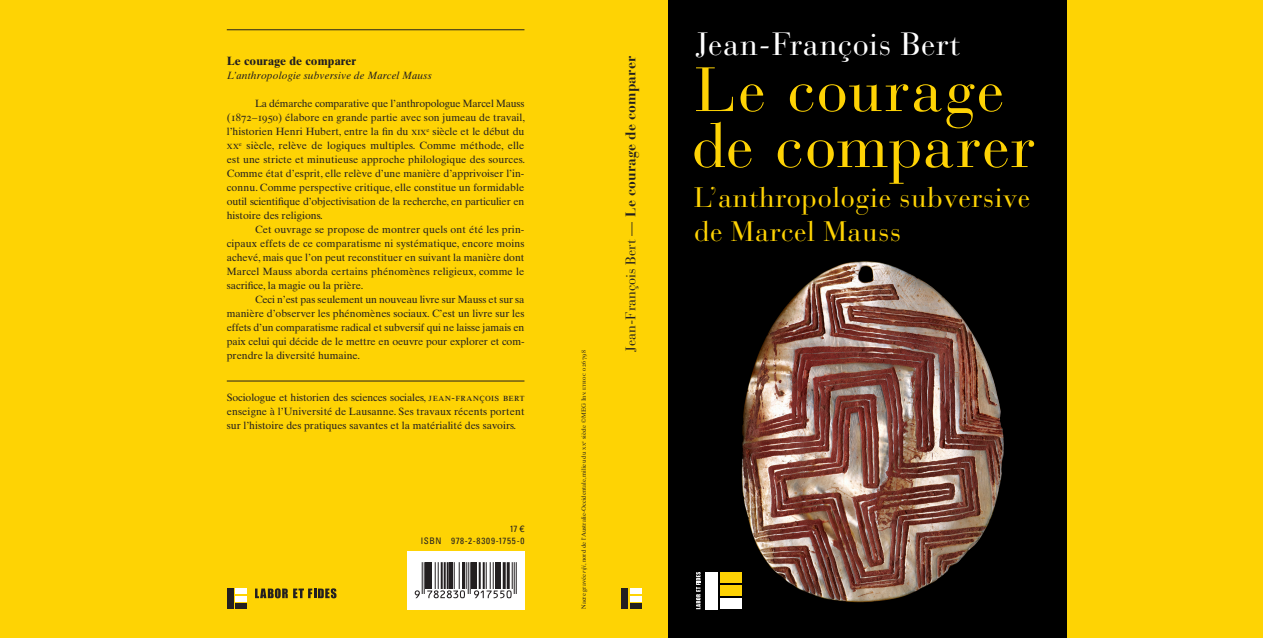
<style>
.page{position:relative;width:1263px;height:638px;background:#fff}
.page>*{position:absolute;margin:0;border:0;box-sizing:border-box;transform-origin:0 0}
.t1{font:62px/56px "Bauer Bodoni";letter-spacing:.025em;color:#fed304}
.t2{font:32px "Bauer Bodoni";letter-spacing:.025em;color:#fff}
.t3{font:28px/34px "Bauer Bodoni";letter-spacing:.025em;color:#fed304}
.t4{font:700 14px "Bauer Bodoni";letter-spacing:.01em;color:#231f20}
.t5{font:700 12px "Times Ten";letter-spacing:.01em;color:#231f20}
.t6{font:10.5px/14px "Times Ten";color:#231f20;text-align:justify}
.t7{font:italic 10.5px "Times Ten";letter-spacing:.01em;color:#231f20}
.t8{font:condensed 9px/12px "Univers";letter-spacing:.07em;color:#231f20;text-align:right}
.t9{font:6px "Times Ten";letter-spacing:.005em;color:#231f20}
.s1{font-family:"Times Ten Roman SC"}
.s2{font-family:"Helvetica Neue";font-stretch:normal}
.s3{font-style:italic}
.s4{font-weight:400}
</style>
<div class="page">
<img style="left:668px;top:0;width:399px;height:638px">
<div style="left:0;top:0;width:668px;height:638px;background:#fed304"></div>
<hr style="left:227px;top:30px;width:297px;height:1px;background:#231f20">
<div style="left:227px;top:588px;width:7px;height:21px;background:#231f20"></div>
<div style="left:235px;top:588px;width:12px;height:6px;background:#fff"></div>
<div style="left:235px;top:596px;width:12px;height:6px;background:#fff"></div>
<div style="left:235px;top:603px;width:12px;height:6px;background:#231f20"></div>
<svg style="left:255px;top:588px;width:81px;height:10px"></svg>
<hr style="left:227px;top:381px;width:297px;height:1px;background:#231f20">
<div style="left:407px;top:551px;width:117px;height:58px;background:#fff"></div>
<div style="left:621px;top:588px;width:7px;height:21px;background:#231f20"></div>
<div style="left:630px;top:588px;width:12px;height:6px;background:#fff"></div>
<div style="left:630px;top:596px;width:12px;height:6px;background:#fff"></div>
<div style="left:630px;top:603px;width:12px;height:6px;background:#231f20"></div>
<div style="left:720px;top:572px;width:21px;height:10px;background:#fed304"></div>
<div style="left:720px;top:585px;width:21px;height:11px;background:#fed304"></div>
<div style="left:705px;top:572px;width:12px;height:37px;background:#fff"></div>
<div style="left:720px;top:598px;width:21px;height:11px;background:#fff"></div>
<svg style="left:696px;top:572px;width:4px;height:37px"></svg>
<div style="left:1067px;top:0;width:196px;height:638px;background:#fed304"></div>
<hr style="left:424px;top:562px;width:1px;height:32px;background:#231f20">
<hr style="left:422px;top:562px;width:1px;height:32px;background:#231f20">
<hr style="left:426px;top:562px;width:3px;height:27px;background:#231f20">
<hr style="left:470px;top:562px;width:1px;height:32px;background:#231f20">
<hr style="left:468px;top:562px;width:1px;height:32px;background:#231f20">
<hr style="left:472px;top:562px;width:3px;height:27px;background:#231f20">
<hr style="left:516px;top:562px;width:1px;height:32px;background:#231f20">
<hr style="left:514px;top:562px;width:1px;height:32px;background:#231f20">
<svg style="left:415px;top:590px;width:5px;height:8px"></svg>
<svg style="left:427px;top:562px;width:40px;height:36px"></svg>
<svg style="left:474px;top:562px;width:39px;height:36px"></svg>
<p class="t5" style="left:227px;top:54px;width:131px">Le courage de comparer</p>
<p class="t7" style="left:227px;top:69px;width:207px">L’anthropologie subversive de Marcel Mauss</p>
<p class="t6" style="left:227px;top:96px;width:300px;text-indent:28px">La démarche comparative que l’anthropologue Marcel Mauss (<span class="s1">1872</span>–<span class="s1">1950</span>) élabore en grande partie avec son jumeau de travail, l’historien Henri Hubert, entre la fin du <span class="s1">xix</span><sup>e</sup> siècle et le début du <span class="s1">xx</span><sup>e</sup> siècle, relève de logiques multiples. Comme méthode, elle est une stricte et minutieuse approche philologique des sources.<br>Comme état d’esprit, elle relève d’une manière d’apprivoiser l’in&shy;connu. Comme perspective critique, elle constitue un formidable outil scientifique d’objectivisation de la recherche, en particulier en histoire des religions.</p>
<p class="t6" style="left:227px;top:222px;width:299px;text-indent:28px">Cet ouvrage se propose de montrer quels ont été les prin&shy;cipaux effets de ce comparatisme ni systématique, encore moins achevé, mais que l’on peut reconstituer en suivant la manière dont Marcel Mauss aborda certains phénomènes religieux, comme le sacrifice, la magie ou la prière.</p>
<p class="t6" style="left:227px;top:292px;width:299px;text-indent:28px">Ceci n’est pas seulement un nouveau livre sur Mauss et sur sa manière d’observer les phénomènes sociaux. C’est un livre sur les effets d’un comparatisme radical et subversif qui ne laisse jamais en paix celui qui décide de le mettre en oeuvre pour explorer et com&shy;prendre la diversité humaine.</p>
<p class="t6" style="left:227px;top:390px;width:299px">Sociologue et historien des sciences sociales, <span class="s1">jean-françois bert </span>enseigne à l’Université de Lausanne. Ses travaux récents portent sur l’histoire des pratiques savantes et la matérialité des savoirs.</p>
<p class="t8" style="left:421px;top:523px;width:105px">17 <span class="s2">€<br></span>ISBN 978-2-8309-1755-0</p>
<p class="t9" style="left:580px;top:609px;width:260px;rotate:-90deg">Nacre gravée <span class="s3">riji</span>, nord de l’Australie-Occidentale, milieu du <span class="s1">xx</span><sup>e</sup> siècle ©MEG Inv. <span class="s1">ethoc 026798</span></p>
<h3 class="t4" style="left:622px;top:352px;width:297px;rotate:-90deg"><span class="s4">Jean-François Bert —</span> Le courage de comparer</h3>
<h2 class="t2" style="left:696px;top:25px;width:266px">Jean-François Bert</h2>
<h1 class="t1" style="left:691px;top:63px;width:345px">Le courage de comparer</h1>
<h3 class="t3" style="left:694px;top:181px;width:338px">L’anthropologie subversive de Marcel Mauss</h3>
</div>
